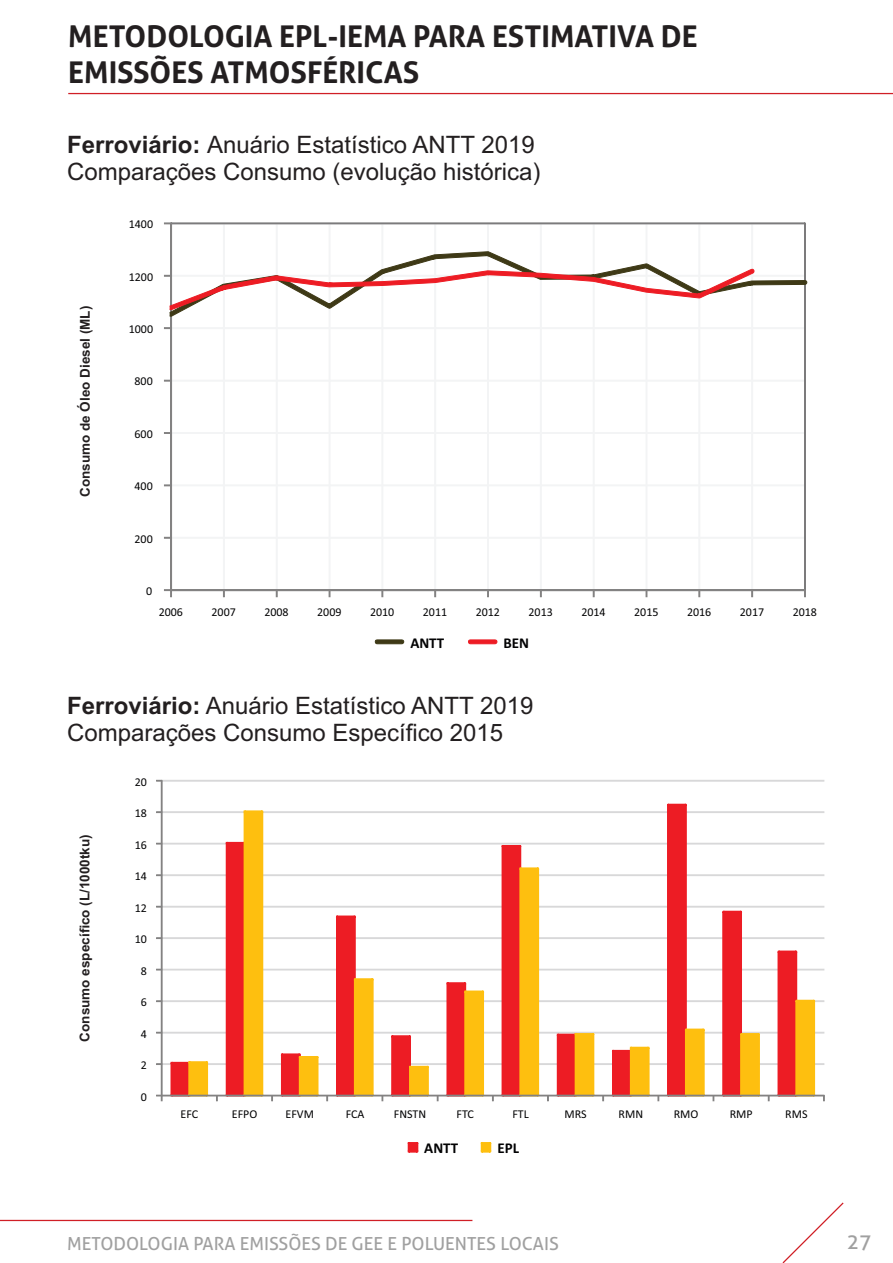
<style>
.page{position:relative;width:893px;height:1263px;background:#fff}
.page>*{position:absolute;margin:0;border:0;box-sizing:border-box;transform-origin:0 0}
.t1{font:700 30px/35.5px "Aller";color:#231f20}
.t2{font:24px/26.8px "Arial";color:#231f20}
.t3{font:21px "Aller";color:#a0a0a0}
.t4{font:18px "Aller";color:#a0a0a0}
.t5{font:700 15px "Calibri";color:#020203}
.t6{font:700 13.5px "Arial";color:#231f20}
.t7{font:12px "Calibri";color:#020203}
.s1{font-weight:700}
</style>
<div class="page">
<svg style="left:782px;top:1202px;width:62px;height:61px"></svg>
<hr style="left:0;top:1220px;width:472px;height:1px;background:#d01f26">
<hr style="left:68px;top:93px;width:825px;height:1px;background:#d01f26">
<svg style="left:170px;top:223px;width:636px;height:368px"></svg>
<hr style="left:171px;top:223px;width:1px;height:367px;background:#838282">
<svg style="left:164px;top:432px;width:7px;height:2px"></svg>
<hr style="left:171px;top:590px;width:634px;height:1px;background:#838282">
<svg style="left:164px;top:590px;width:8px;height:7px"></svg>
<svg style="left:487px;top:590px;width:2px;height:7px"></svg>
<svg style="left:164px;top:252px;width:643px;height:64px"></svg>
<svg style="left:375px;top:640px;width:29px;height:4px"></svg>
<svg style="left:468px;top:640px;width:29px;height:4px"></svg>
<hr style="left:162px;top:1064px;width:662px;height:1px;background:#d8d8d9">
<hr style="left:162px;top:1032px;width:662px;height:1px;background:#d8d8d9">
<hr style="left:162px;top:1001px;width:662px;height:1px;background:#d8d8d9">
<hr style="left:162px;top:969px;width:662px;height:1px;background:#d8d8d9">
<hr style="left:162px;top:938px;width:662px;height:1px;background:#d8d8d9">
<hr style="left:162px;top:906px;width:662px;height:1px;background:#d8d8d9">
<hr style="left:162px;top:875px;width:662px;height:1px;background:#d8d8d9">
<hr style="left:162px;top:843px;width:662px;height:1px;background:#d8d8d9">
<hr style="left:162px;top:812px;width:662px;height:1px;background:#d8d8d9">
<hr style="left:162px;top:780px;width:662px;height:1px;background:#d8d8d9">
<svg style="left:171px;top:1062px;width:37px;height:33px"></svg>
<svg style="left:226px;top:811px;width:37px;height:284px;background:#f67d24"></svg>
<svg style="left:281px;top:1054px;width:37px;height:41px;background:#f4711f"></svg>
<svg style="left:336px;top:916px;width:37px;height:179px"></svg>
<svg style="left:392px;top:1036px;width:36px;height:59px"></svg>
<svg style="left:447px;top:983px;width:37px;height:112px;background:#f57420"></svg>
<svg style="left:502px;top:845px;width:37px;height:250px;background:#f57423"></svg>
<svg style="left:557px;top:1033px;width:37px;height:62px;background:#f5721a"></svg>
<svg style="left:612px;top:1047px;width:37px;height:48px;background:#f57620"></svg>
<svg style="left:667px;top:804px;width:37px;height:291px"></svg>
<svg style="left:723px;top:911px;width:36px;height:184px"></svg>
<svg style="left:778px;top:951px;width:37px;height:144px;background:#f57940"></svg>
<hr style="left:161px;top:781px;width:1px;height:315px;background:#838282">
<hr style="left:162px;top:1095px;width:662px;height:1px;background:#838282">
<svg style="left:157px;top:1095px;width:5px;height:6px"></svg>
<svg style="left:408px;top:1142px;width:10px;height:10px"></svg>
<svg style="left:481px;top:1142px;width:10px;height:10px"></svg>
<p class="t1" style="left:68px;top:22px;width:631px">METODOLOGIA EPL-IEMA PARA ESTIMATIVA DE<br>EMISSÕES ATMOSFÉRICAS</p>
<p class="t2" style="left:67px;top:134px;width:475px"><span class="s1">Ferroviário:</span> Anuário Estatístico ANTT 2019<br>Comparações Consumo (evolução histórica)</p>
<p class="t7" style="left:129px;top:219px;width:26px">1400</p>
<p class="t6" style="left:80px;top:497px;width:193px;rotate:-90deg">Consumo de Óleo Diesel (ML)</p>
<p class="t7" style="left:129px;top:272px;width:26px">1200</p>
<p class="t7" style="left:129px;top:324px;width:26px">1000</p>
<p class="t7" style="left:135px;top:376px;width:20px">800</p>
<p class="t7" style="left:135px;top:429px;width:20px">600</p>
<p class="t7" style="left:135px;top:481px;width:20px">400</p>
<p class="t7" style="left:135px;top:533px;width:20px">200</p>
<p class="t7" style="left:146px;top:586px;width:8px">0</p>
<p class="t7" style="left:159px;top:607px;width:26px">2006</p>
<p class="t7" style="left:212px;top:607px;width:26px">2007</p>
<p class="t7" style="left:264px;top:607px;width:26px">2008</p>
<p class="t7" style="left:317px;top:607px;width:26px">2009</p>
<p class="t7" style="left:370px;top:607px;width:26px">2010</p>
<p class="t7" style="left:423px;top:607px;width:26px">2011</p>
<p class="t7" style="left:476px;top:607px;width:26px">2012</p>
<p class="t7" style="left:528px;top:607px;width:26px">2013</p>
<p class="t7" style="left:581px;top:607px;width:26px">2014</p>
<p class="t7" style="left:634px;top:607px;width:26px">2015</p>
<p class="t7" style="left:687px;top:607px;width:26px">2016</p>
<p class="t7" style="left:740px;top:607px;width:26px">2017</p>
<p class="t7" style="left:793px;top:607px;width:26px">2018</p>
<p class="t5" style="left:410px;top:637px;width:36px">ANTT</p>
<p class="t5" style="left:503px;top:637px;width:27px">BEN</p>
<p class="t2" style="left:67px;top:695px;width:468px"><span class="s1">Ferroviário:</span> Anuário Estatístico ANTT 2019<br>Comparações Consumo Específico 2015</p>
<p class="t7" style="left:135px;top:777px;width:14px">20</p>
<p class="t6" style="left:80px;top:1041px;width:209px;rotate:-90deg">Consumo específico (L/1000tku)</p>
<p class="t7" style="left:135px;top:808px;width:14px">18</p>
<p class="t7" style="left:135px;top:840px;width:14px">16</p>
<p class="t7" style="left:135px;top:871px;width:14px">14</p>
<p class="t7" style="left:135px;top:903px;width:14px">12</p>
<p class="t7" style="left:135px;top:934px;width:14px">10</p>
<p class="t7" style="left:141px;top:966px;width:8px">8</p>
<p class="t7" style="left:141px;top:997px;width:8px">6</p>
<p class="t7" style="left:141px;top:1029px;width:8px">4</p>
<p class="t7" style="left:141px;top:1060px;width:8px">2</p>
<p class="t7" style="left:141px;top:1092px;width:8px">0</p>
<p class="t7" style="left:181px;top:1109px;width:19px">EFC</p>
<p class="t7" style="left:232px;top:1109px;width:27px">EFPO</p>
<p class="t7" style="left:286px;top:1109px;width:30px">EFVM</p>
<p class="t7" style="left:346px;top:1109px;width:20px">FCA</p>
<p class="t7" style="left:394px;top:1109px;width:34px">FNSTN</p>
<p class="t7" style="left:456px;top:1109px;width:19px">FTC</p>
<p class="t7" style="left:512px;top:1109px;width:18px">FTL</p>
<p class="t7" style="left:565px;top:1109px;width:24px">MRS</p>
<p class="t7" style="left:619px;top:1109px;width:26px">RMN</p>
<p class="t7" style="left:674px;top:1109px;width:26px">RMO</p>
<p class="t7" style="left:730px;top:1109px;width:24px">RMP</p>
<p class="t7" style="left:785px;top:1109px;width:24px">RMS</p>
<p class="t5" style="left:424px;top:1141px;width:36px">ANTT</p>
<p class="t5" style="left:497px;top:1141px;width:23px">EPL</p>
<p class="t4" style="left:67px;top:1236px;width:493px">METODOLOGIA PARA EMISSÕES DE GEE E POLUENTES LOCAIS</p>
<p class="t3" style="left:847px;top:1233px;width:27px">27</p>
</div>
